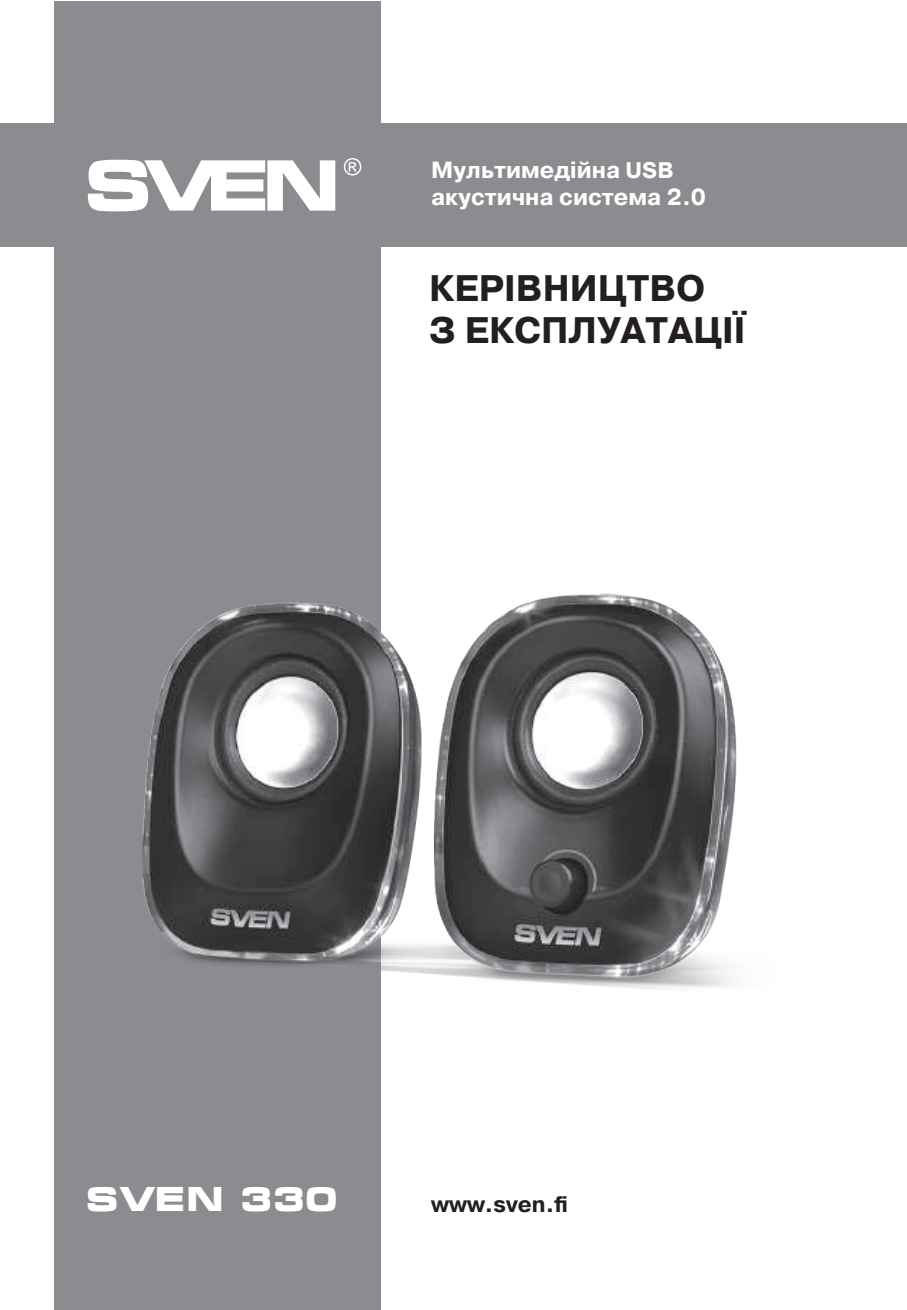
<style>
.page{position:relative;width:907px;height:1310px;background:#fff}
.page>*{position:absolute;margin:0;border:0;box-sizing:border-box;transform-origin:0 0}
.t1{font:700 36.9px/42.6px "Pragmatica";color:#231f20}
.t2{font:700 33.6px "Micra";letter-spacing:-.05em;color:#fff}
.t3{font:700 23.4px/27.6px "Pragmatica";color:#fff}
.t4{font:700 22.5px "Pragmatica";color:#231f20}
.s1{font-size:22.5px}
</style>
<div class="page">
<div style="left:0;top:123px;width:906px;height:124px;background:#8a8c8f"></div>
<div style="left:54px;top:2px;width:327px;height:1308px;background:#8a8c8f"></div>
<svg style="left:88px;top:160px;width:247px;height:51px"></svg>
<svg style="left:344px;top:158px;width:17px;height:17px"></svg>
<img style="left:143px;top:594px;width:594px;height:396px">
<p class="t3" style="left:431px;top:156px;width:276px">Мультимедійна <span class="s1">USB </span>акустична система 2.0</p>
<h1 class="t1" style="left:429px;top:267px;width:318px">КЕРІВНИЦТВО<br>З ЕКСПЛУАТАЦІЇ</h1>
<h2 class="t2" style="left:85px;top:1181px;width:255px">SVEN 330</h2>
<p class="t4" style="left:431px;top:1190px;width:138px">www.sven.fi</p>
</div>
